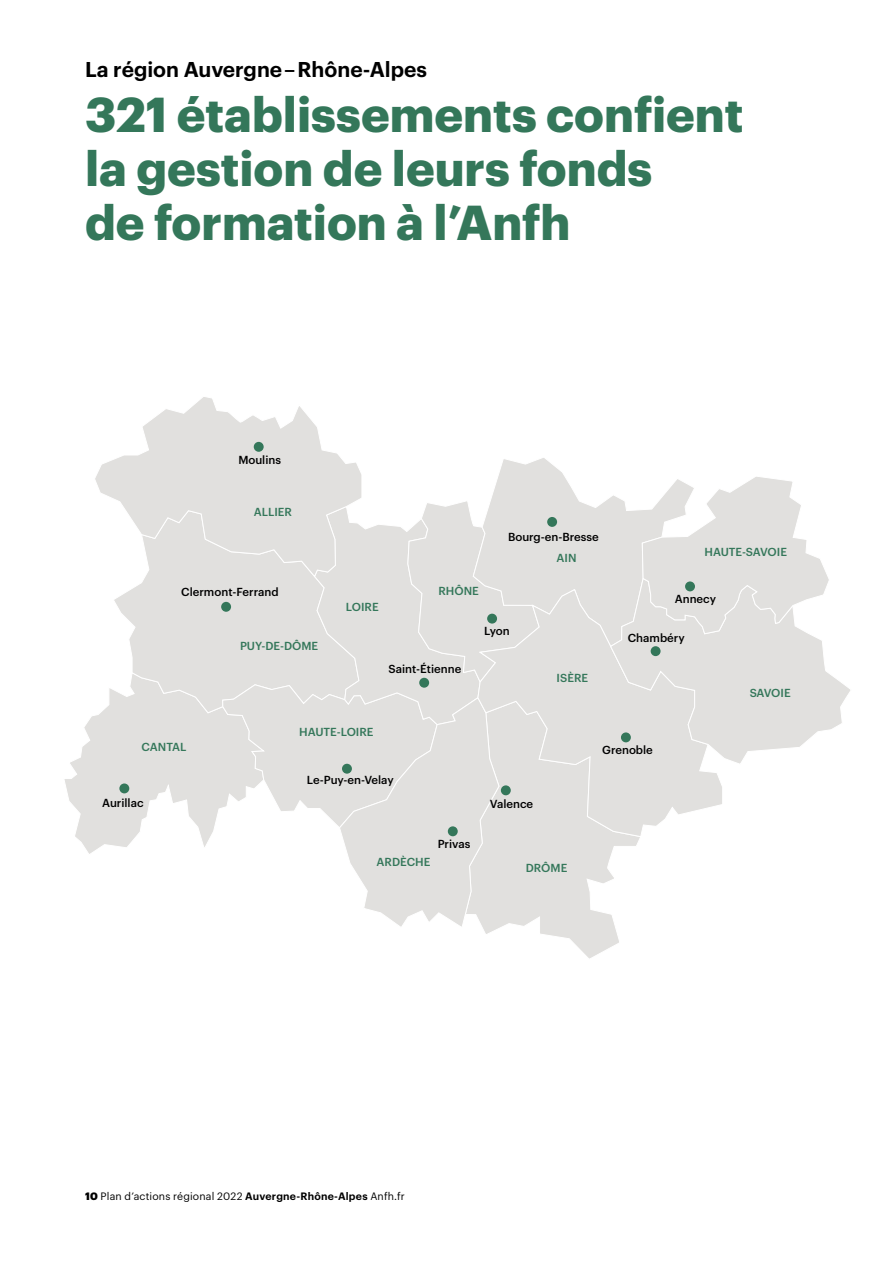
<style>
.page{position:relative;width:893px;height:1263px;background:#fff}
.page>*{position:absolute;margin:0;border:0;box-sizing:border-box;transform-origin:0 0}
.t1{font:700 48px/54px "Graphik";color:#34775a}
.t2{font:600 21px "Graphik";color:#000}
.t3{font:500 11.4px "Graphik";color:#000}
.t4{font:500 11.4px "Graphik";color:#34775a}
.t5{font:10.5px "Graphik";letter-spacing:.015em;color:#000}
.s1{font-weight:900}
.s2{font-weight:600}
</style>
<div class="page">
<svg style="left:484px;top:929px;width:135px;height:30px"></svg>
<svg style="left:121px;top:397px;width:219px;height:60px"></svg>
<svg style="left:64px;top:457px;width:786px;height:472px"></svg>
<div style="left:621px;top:732px;width:10px;height:10px;background:#34775a;border-radius:50%"></div>
<div style="left:119px;top:783px;width:10px;height:10px;background:#34775a;border-radius:50%"></div>
<div style="left:501px;top:785px;width:10px;height:10px;background:#34775a;border-radius:50%"></div>
<div style="left:487px;top:614px;width:10px;height:10px;background:#34775a;border-radius:50%"></div>
<div style="left:685px;top:581px;width:10px;height:10px;background:#34775a;border-radius:50%"></div>
<div style="left:547px;top:517px;width:10px;height:10px;background:#34775a;border-radius:50%"></div>
<div style="left:419px;top:678px;width:10px;height:10px;background:#34775a;border-radius:50%"></div>
<div style="left:651px;top:646px;width:10px;height:10px;background:#34775a;border-radius:50%"></div>
<div style="left:448px;top:826px;width:10px;height:10px;background:#34775a;border-radius:50%"></div>
<div style="left:342px;top:764px;width:10px;height:10px;background:#34775a;border-radius:50%"></div>
<div style="left:254px;top:442px;width:10px;height:10px;background:#34775a;border-radius:50%"></div>
<div style="left:221px;top:602px;width:10px;height:10px;background:#34775a;border-radius:50%"></div>
<h2 class="t2" style="left:85px;top:53px;width:343px">La région Auvergne – Rhône-Alpes</h2>
<h1 class="t1" style="left:85px;top:83px;width:660px">321 établissements confient la gestion de leurs fonds<br>de formation à l’Anfh</h1>
<p class="t3" style="left:238px;top:452px;width:44px">Moulins</p>
<p class="t4" style="left:254px;top:503px;width:40px">ALLIER</p>
<p class="t3" style="left:181px;top:583px;width:99px">Clermont-Ferrand</p>
<p class="t4" style="left:240px;top:637px;width:80px">PUY-DE-DÔME</p>
<p class="t4" style="left:346px;top:598px;width:34px">LOIRE</p>
<p class="t3" style="left:508px;top:528px;width:92px">Bourg-en-Bresse</p>
<p class="t4" style="left:438px;top:582px;width:42px">RHÔNE</p>
<p class="t3" style="left:388px;top:660px;width:74px">Saint-Étienne</p>
<p class="t3" style="left:484px;top:622px;width:27px">Lyon</p>
<p class="t4" style="left:557px;top:549px;width:22px">AIN</p>
<p class="t4" style="left:557px;top:669px;width:33px">ISÈRE</p>
<p class="t4" style="left:704px;top:543px;width:84px">HAUTE-SAVOIE</p>
<p class="t3" style="left:675px;top:591px;width:43px">Annecy</p>
<p class="t3" style="left:628px;top:629px;width:58px">Chambéry</p>
<p class="t4" style="left:750px;top:684px;width:43px">SAVOIE</p>
<p class="t4" style="left:142px;top:738px;width:46px">CANTAL</p>
<p class="t4" style="left:299px;top:723px;width:76px">HAUTE-LOIRE</p>
<p class="t3" style="left:602px;top:741px;width:52px">Grenoble</p>
<p class="t3" style="left:307px;top:771px;width:88px">Le-Puy-en-Velay</p>
<p class="t3" style="left:102px;top:794px;width:43px">Aurillac</p>
<p class="t3" style="left:490px;top:795px;width:45px">Valence</p>
<p class="t4" style="left:377px;top:853px;width:55px">ARDÈCHE</p>
<p class="t3" style="left:438px;top:835px;width:34px">Privas</p>
<p class="t4" style="left:526px;top:859px;width:43px">DRÔME</p>
<p class="t5" style="left:85px;top:1188px;width:321px"><span class="s1">10</span> Plan d’actions régional 2022 <span class="s2">Auvergne-Rhône-Alpes</span> Anfh.fr</p>
</div>
